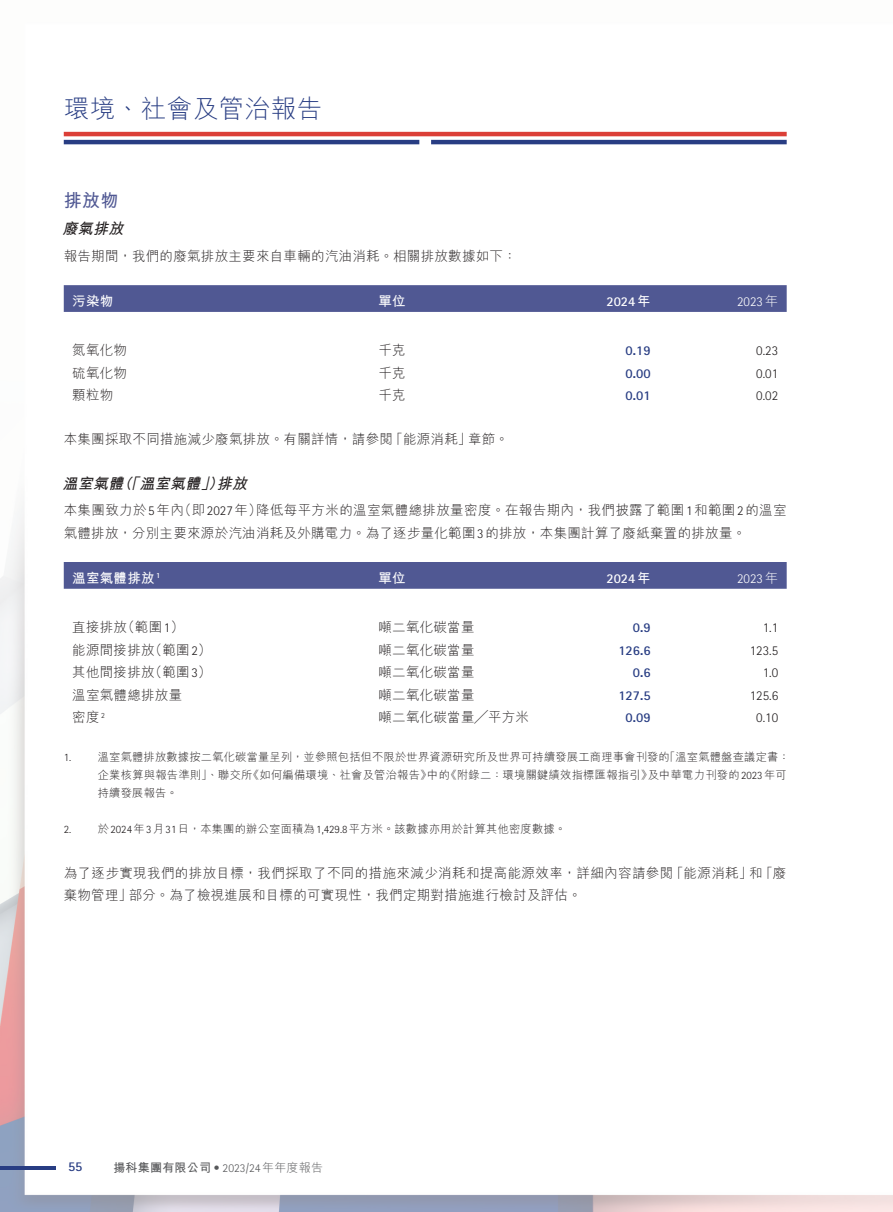
<style>
.page{position:relative;width:893px;height:1212px;background:#fff}
.page>*{position:absolute;margin:0;border:0;box-sizing:border-box;transform-origin:0 0}
.t1{font:300 25.5px "M Hei HK";letter-spacing:.02em;color:#283d83}
._02_H2{font:700 18px "M Hei HK";color:#505893}
._03_H3{font:italic 700 15px "M Hei HK";color:#231f20}
._00_txt{font:300 13.5px/22.5px "M Hei HK";letter-spacing:.02em;color:#231f20}
._50_Table_txt{font:300 13.5px "M Hei HK";letter-spacing:.02em;color:#231f20}
._50_Table_txt-2{font:700 13.5px "Rotis Sans Serif Std";color:#283d83}
._50_Table_txt-3{font:300 13.5px "Rotis Sans Serif Std";color:#231f20}
._50_Table_txt-4{font:700 13.5px "M Hei HK";letter-spacing:.02em;color:#fff}
._50_Table_txt-5{font:300 13.5px "Rotis Sans Serif Std";color:#fff}
._50_Table_txt-6{font:700 13.5px "Rotis Sans Serif Std";color:#fff}
.t2{font:700 12px "M Hei HK";letter-spacing:.02em;color:#57585a}
._06_Notes{font:300 11.25px/18px "M Hei HK";letter-spacing:.02em;color:#231f20}
._06_Notes-2{font:300 11.25px "Rotis Sans Serif Std";color:#231f20}
._50_Table_txt-7{font:700 7.8px "Rotis Sans Serif Std";color:#fff}
._50_Table_txt-8{font:300 7.8px "Rotis Sans Serif Std";color:#231f20}
.s1{font-family:"M Hei HK"}
.s2{font-family:"Rotis Sans Serif Std"}
.s3{font-family:"Rotis Sans Serif Std";font-weight:300}
.s4{font-weight:300}
</style>
<div class="page">
<img style="left:0;top:131px;width:893px;height:1081px">
<hr style="left:0;top:1166px;width:55px;height:3px;background:#283d83">
<hr style="left:64px;top:132px;width:723px;height:4px;background:#db3f37">
<hr style="left:64px;top:140px;width:355px;height:4px;background:#283d83">
<hr style="left:431px;top:140px;width:356px;height:4px;background:#283d83">
<svg style="left:64px;top:285px;width:723px;height:27px;background:#515993"></svg>
<div style="left:64px;top:562px;width:723px;height:27px;background:#505893"></div>
<h1 class="t1" style="left:64px;top:96px;width:260px">環境、社會及管治報告</h1>
<p class="_02_H2" style="left:64px;top:188px;width:56px">排放物</p>
<p class="_03_H3" style="left:63px;top:218px;width:66px">廢氣排放</p>
<p class="_00_txt" style="left:64px;top:245px;width:454px">報告期間，我們的廢氣排放主要來自車輛的汽油消耗。相關排放數據如下：</p>
<p class="_50_Table_txt-4" style="left:72px;top:291px;width:43px">污染物</p>
<p class="_50_Table_txt-4" style="left:378px;top:291px;width:29px">單位</p>
<p class="_50_Table_txt" style="left:72px;top:343px;width:56px">氮氧化物</p>
<p class="_50_Table_txt" style="left:378px;top:343px;width:29px">千克</p>
<p class="_50_Table_txt" style="left:72px;top:366px;width:56px">硫氧化物</p>
<p class="_50_Table_txt" style="left:378px;top:366px;width:29px">千克</p>
<p class="_50_Table_txt" style="left:72px;top:388px;width:43px">顆粒物</p>
<p class="_50_Table_txt" style="left:378px;top:388px;width:29px">千克</p>
<p class="_00_txt" style="left:64px;top:427px;width:331px">本集團採取不同措施減少廢氣排放。有關詳情，請參閱</p>
<p class="_03_H3" style="left:217px;top:472px;width:36px">排放</p>
<p class="_00_txt" style="left:468px;top:427px;width:42px">章節。</p>
<p class="_00_txt" style="left:390px;top:427px;width:83px">「能源消耗」</p>
<p class="_03_H3" style="left:63px;top:472px;width:66px">溫室氣體</p>
<p class="_03_H3" style="left:140px;top:472px;width:66px">溫室氣體</p>
<p class="_03_H3" style="left:117px;top:472px;width:28px">（「</p>
<p class="_03_H3" style="left:201px;top:472px;width:28px">」）</p>
<p class="_50_Table_txt-6" style="left:606px;top:293px;width:46px">2024 <span class="s1">年</span></p>
<p class="_50_Table_txt-5" style="left:737px;top:294px;width:43px">2023 <span class="s1">年</span></p>
<p class="_50_Table_txt-2" style="left:626px;top:342px;width:27px">0.19</p>
<p class="_50_Table_txt-3" style="left:756px;top:343px;width:23px">0.23</p>
<p class="_50_Table_txt-2" style="left:626px;top:365px;width:27px">0.00</p>
<p class="_50_Table_txt-3" style="left:756px;top:365px;width:23px">0.01</p>
<p class="_50_Table_txt-2" style="left:626px;top:387px;width:27px">0.01</p>
<p class="_50_Table_txt-3" style="left:756px;top:388px;width:23px">0.02</p>
<p class="_00_txt" style="left:178px;top:499px;width:85px">（即<span class="s2">2027</span>年）</p>
<p class="_00_txt" style="left:256px;top:499px;width:532px">降低每平方米的溫室氣體總排放量密度。在報告期內，我們披露了範圍<span class="s2">1</span>和範圍<span class="s2">2</span>的溫室</p>
<p class="_00_txt" style="left:64px;top:499px;width:684px">本集團致力於<span class="s2">5</span>年內<br>氣體排放，分別主要來源於汽油消耗及外購電力。為了逐步量化範圍<span class="s2">3</span>的排放，本集團計算了廢紙棄置的排放量。</p>
<p class="_50_Table_txt-5" style="left:737px;top:570px;width:43px">2023 <span class="s1">年</span></p>
<p class="_50_Table_txt-4" style="left:72px;top:568px;width:84px">溫室氣體排放</p>
<p class="_50_Table_txt-6" style="left:606px;top:570px;width:46px">2024 <span class="s1">年</span></p>
<p class="_50_Table_txt-4" style="left:378px;top:568px;width:29px">單位</p>
<p class="_50_Table_txt-7" style="left:156px;top:571px;width:6px">1</p>
<p class="_50_Table_txt" style="left:121px;top:620px;width:64px">（範圍 ）<span class="s2">1</span></p>
<p class="_50_Table_txt" style="left:72px;top:620px;width:56px">直接排放</p>
<p class="_50_Table_txt" style="left:378px;top:620px;width:98px">噸二氧化碳當量</p>
<p class="_50_Table_txt-2" style="left:633px;top:619px;width:19px">0.9</p>
<p class="_50_Table_txt-3" style="left:763px;top:620px;width:17px">1.1</p>
<p class="_50_Table_txt" style="left:149px;top:643px;width:64px">（範圍 ）<span class="s2">2</span></p>
<p class="_50_Table_txt" style="left:72px;top:643px;width:84px">能源間接排放</p>
<p class="_50_Table_txt" style="left:378px;top:643px;width:98px">噸二氧化碳當量</p>
<p class="_50_Table_txt-2" style="left:618px;top:641px;width:34px">126.6</p>
<p class="_50_Table_txt-3" style="left:750px;top:642px;width:30px">123.5</p>
<p class="_50_Table_txt" style="left:149px;top:665px;width:64px">（範圍 ）<span class="s2">3</span></p>
<p class="_50_Table_txt" style="left:72px;top:665px;width:84px">其他間接排放</p>
<p class="_50_Table_txt" style="left:378px;top:665px;width:98px">噸二氧化碳當量</p>
<p class="_50_Table_txt-2" style="left:633px;top:664px;width:19px">0.6</p>
<p class="_50_Table_txt-3" style="left:763px;top:665px;width:17px">1.0</p>
<p class="_50_Table_txt" style="left:72px;top:688px;width:111px">溫室氣體總排放量</p>
<p class="_50_Table_txt" style="left:378px;top:688px;width:98px">噸二氧化碳當量</p>
<p class="_50_Table_txt-2" style="left:618px;top:686px;width:34px">127.5</p>
<p class="_50_Table_txt-3" style="left:750px;top:687px;width:30px">125.6</p>
<p class="_50_Table_txt" style="left:72px;top:710px;width:29px">密度</p>
<p class="_50_Table_txt-8" style="left:101px;top:710px;width:5px">2</p>
<p class="_50_Table_txt" style="left:378px;top:710px;width:152px">噸二氧化碳當量╱平方米</p>
<p class="_50_Table_txt-2" style="left:626px;top:709px;width:27px">0.09</p>
<p class="_50_Table_txt-3" style="left:756px;top:710px;width:23px">0.10</p>
<p class="_06_Notes-2" style="left:64px;top:750px;width:9px">1.</p>
<p class="_06_Notes-2" style="left:64px;top:822px;width:9px">2.</p>
<p class="_06_Notes" style="left:98px;top:747px;width:574px">溫室氣體排放數據按二氧化碳當量呈列，並參照包括但不限於世界資源研究所及世界可持續發展工商理事會刊發的</p>
<p class="_06_Notes" style="left:664px;top:747px;width:127px">「溫室氣體盤查議定書：</p>
<p class="_06_Notes" style="left:446px;top:765px;width:208px">《附錄二：環境關鍵績效指標匯報指引》</p>
<p class="_06_Notes" style="left:248px;top:765px;width:185px">《如何編備環境、社會及管治報告》</p>
<p class="_06_Notes" style="left:98px;top:765px;width:156px">企業核算與報告準則」、聯交所持續發展報告。</p>
<p class="_06_Notes" style="left:98px;top:819px;width:470px">於<span class="s2">2024</span>年<span class="s2">3</span>月<span class="s2">31</span>日，本集團的辦公室面積為<span class="s2">1,429.8</span>平方米。該數據亦用於計算其他密度數據。</p>
<p class="_06_Notes" style="left:648px;top:765px;width:141px">及中華電力刊發的<span class="s2">2023</span>年可</p>
<p class="_06_Notes" style="left:427px;top:765px;width:24px">中的</p>
<p class="_00_txt" style="left:129px;top:861px;width:546px;text-indent:-65px">為了逐步實現我們的排放目標，我們採取了不同的措施來減少消耗和提高能源效率，詳細內容請參閱部分。為了檢視進展和目標的可實現性，我們定期對措施進行檢討及評估。</p>
<p class="_00_txt" style="left:759px;top:861px;width:29px">「廢</p>
<p class="_00_txt" style="left:670px;top:861px;width:84px">「能源消耗」</p>
<p class="_00_txt" style="left:749px;top:861px;width:15px">和</p>
<p class="_00_txt" style="left:64px;top:884px;width:70px">棄物管理」</p>
<p class="_50_Table_txt-2" style="left:68px;top:1158px;width:16px">55</p>
<p class="t2" style="left:113px;top:1159px;width:211px">揚科集團有限公司 <span class="s3">• 2023/24</span> <span class="s4">年年度報告</span></p>
</div>
